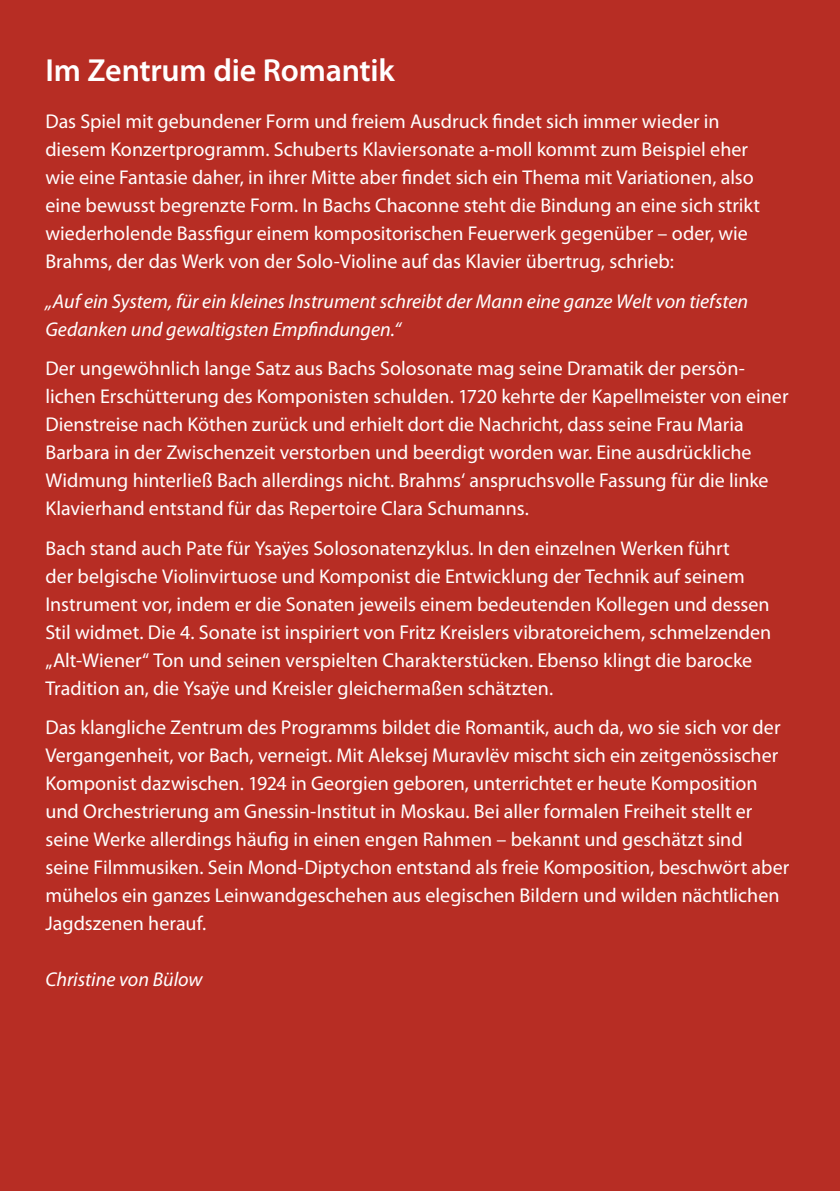
<style>
.page{position:relative;width:840px;height:1191px;background:#fff}
.page>*{position:absolute;margin:0;border:0;box-sizing:border-box;transform-origin:0 0}
.t1{font:600 32px "Myriad Pro";letter-spacing:-.01em;color:#fff}
.t2{font:20px/28px "Myriad Pro";color:#fff}
.t3{font:italic 20px/28px "Myriad Pro";color:#fff}
</style>
<div class="page">
<div style="left:0;top:0;width:839px;height:1191px;background:#b72d24"></div>
<p class="t1" style="left:45px;top:50px;width:350px">Im Zentrum die Romantik</p>
<p class="t2" style="left:45px;top:107px;width:715px">Das Spiel mit gebundener Form und freiem Ausdruck findet sich immer wieder in diesem Konzertprogramm. Schuberts Klaviersonate a-moll kommt zum Beispiel eher wie eine Fantasie daher, in ihrer Mitte aber findet sich ein Thema mit Variationen, also eine bewusst begrenzte Form. In Bachs Chaconne steht die Bindung an eine sich strikt wiederholende Bassfigur einem kompositorischen Feuerwerk gegenüber – oder, wie Brahms, der das Werk von der Solo-Violine auf das Klavier übertrug, schrieb:</p>
<p class="t3" style="left:45px;top:287px;width:704px">„Auf ein System, für ein kleines Instrument schreibt der Mann eine ganze Welt von tiefsten<br>Gedanken und gewaltigsten Empfindungen.“</p>
<p class="t2" style="left:45px;top:354px;width:744px">Der ungewöhnlich lange Satz aus Bachs Solosonate mag seine Dramatik der persön&shy;lichen Erschütterung des Komponisten schulden. 1720 kehrte der Kapellmeister von einer Dienstreise nach Köthen zurück und erhielt dort die Nachricht, dass seine Frau Maria Barbara in der Zwischenzeit verstorben und beerdigt worden war. Eine ausdrückliche Widmung hinterließ Bach allerdings nicht. Brahms‘ anspruchsvolle Fassung für die linke Klavierhand entstand für das Repertoire Clara Schumanns.</p>
<p class="t2" style="left:45px;top:533px;width:727px">Bach stand auch Pate für Ysaÿes Solosonatenzyklus. In den einzelnen Werken führt<br>der belgische Violinvirtuose und Komponist die Entwicklung der Technik auf seinem Instrument vor, indem er die Sonaten jeweils einem bedeutenden Kollegen und dessen Stil widmet. Die 4. Sonate ist inspiriert von Fritz Kreislers vibratoreichem, schmelzenden „Alt-Wiener“ Ton und seinen verspielten Charakterstücken. Ebenso klingt die barocke Tradition an, die Ysaÿe und Kreisler gleichermaßen schätzten.</p>
<p class="t2" style="left:45px;top:713px;width:745px">Das klangliche Zentrum des Programms bildet die Romantik, auch da, wo sie sich vor der Vergangenheit, vor Bach, verneigt. Mit Aleksej Muravlëv mischt sich ein zeitgenössischer Komponist dazwischen. 1924 in Georgien geboren, unterrichtet er heute Komposition und Orchestrierung am Gnessin-Institut in Moskau. Bei aller formalen Freiheit stellt er seine Werke allerdings häufig in einen engen Rahmen – bekannt und geschätzt sind seine Filmmusiken. Sein Mond-Diptychon entstand als freie Komposition, beschwört aber mühelos ein ganzes Leinwandgeschehen aus elegischen Bildern und wilden nächtlichen Jagdszenen herauf.</p>
<p class="t3" style="left:45px;top:965px;width:159px">Christine von Bülow</p>
</div>
